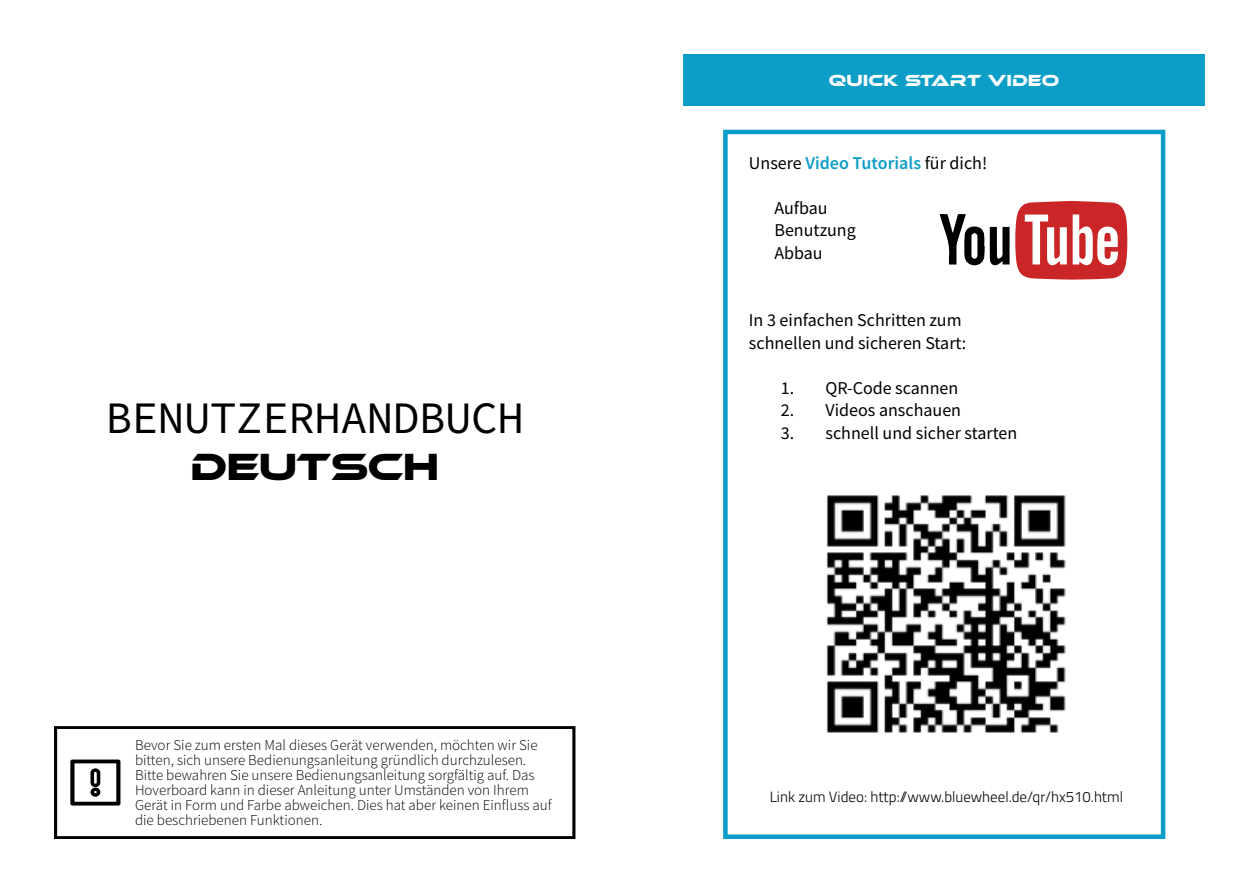
<style>
.page{position:relative;width:1259px;height:893px;background:#fff}
.page>*{position:absolute;margin:0;border:0;box-sizing:border-box;transform-origin:0 0}
.t1{font:45px "Source Code Pro";letter-spacing:-.02em;color:#000}
.t2{font:39px "Ethnocentric Rg";letter-spacing:-.02em;color:#000}
.t3{font:18px/22.5px "Source Sans Pro";color:#000}
.t4{font:16.5px "Ethnocentric Rg";color:#fff}
.t5{font:300 15px/15px "Source Sans Pro";color:#000}
.t6{font:300 15px "Titillium";color:#000}
.s1{font-weight:600;color:#0d9ec7}
</style>
<div class="page">
<div style="left:723px;top:130px;width:442px;height:709px;border:4px solid #0d9ec7"></div>
<svg style="left:939px;top:214px;width:70px;height:52px"></svg>
<svg style="left:1015px;top:201px;width:112px;height:79px"></svg>
<div style="left:683px;top:54px;width:522px;height:51px;background:#0d9ec7"></div>
<svg style="left:54px;top:726px;width:521px;height:113px"></svg>
<svg style="left:70px;top:759px;width:50px;height:46px"></svg>
<img style="left:826px;top:495px;width:240px;height:238px">
<h1 class="t1" style="left:105px;top:391px;width:420px">BENUTZERHANDBUCH</h1>
<h2 class="t2" style="left:190px;top:445px;width:251px">DEUTSCH</h2>
<p class="t5" style="left:135px;top:739px;width:418px">Bevor Sie zum ersten Mal dieses Gerät verwenden, möchten wir Sie bitten, sich unsere Bedienungsanleitung gründlich durchzulesen.<br>Bitte bewahren Sie unsere Bedienungsanleitung sorgfältig auf. Das Hoverboard kann in dieser Anleitung unter Umständen von Ihrem Gerät in Form und Farbe abweichen. Dies hat aber keinen Einfluss auf die beschriebenen Funktionen.</p>
<p class="t4" style="left:829px;top:72px;width:232px">QUICK START VIDEO</p>
<p class="t3" style="left:749px;top:152px;width:240px">Unsere <span class="s1">Video Tutorials</span> für dich!</p>
<p class="t3" style="left:774px;top:197px;width:83px">Aufbau<br>Benutzung<br>Abbau</p>
<p class="t3" style="left:749px;top:310px;width:219px">In 3 einfachen Schritten zum schnellen und sicheren Start:</p>
<p class="t3" style="left:781px;top:377px;width:179px">1. QR-Code scannen</p>
<p class="t3" style="left:781px;top:400px;width:182px">2. Videos anschauen</p>
<p class="t3" style="left:781px;top:422px;width:238px">3. schnell und sicher starten</p>
<p class="t6" style="left:769px;top:791px;width:355px">Link zum Video: http://www.bluewheel.de/qr/hx510.html</p>
</div>
